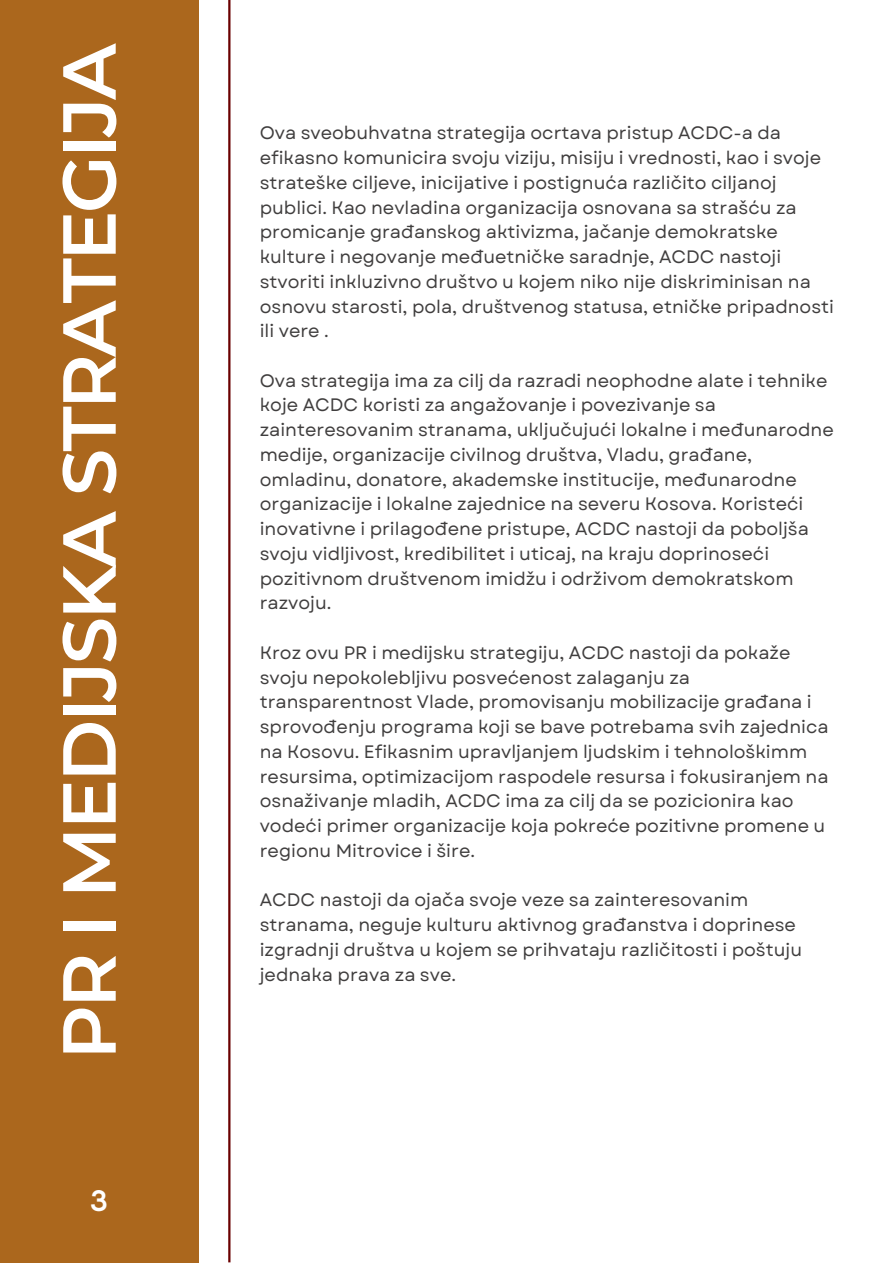
<style>
.page{position:relative;width:893px;height:1264px;background:#fff}
.page>*{position:absolute;margin:0;border:0;box-sizing:border-box;transform-origin:0 0}
.t1{font:600 75px "Montserrat";letter-spacing:-.035em;color:#fff}
.t2{font:700 30px "HK Grotesk";color:#fff}
.t3{font:18px/24.8px "Garet";color:#403e3e}
</style>
<div class="page">
<div style="left:0;top:0;width:198px;height:1262px;background:#ab671d"></div>
<hr style="left:228px;top:0;width:2px;height:1262px;background:#6a0000">
<p class="t1" style="left:43px;top:1059px;width:1018px;rotate:-90deg">PR I MEDIJSKA STRATEGIJA</p>
<p class="t2" style="left:91px;top:1183px;width:19px">3</p>
<p class="t3" style="left:260px;top:121px;width:575px">Ova sveobuhvatna strategija ocrtava pristup ACDC-a da efikasno komunicira svoju viziju, misiju i vrednosti, kao i svoje strateške ciljeve, inicijative i postignuća različito ciljanoj publici. Kao nevladina organizacija osnovana sa strašću za promicanje građanskog aktivizma, jačanje demokratske kulture i negovanje međuetničke saradnje, ACDC nastoji stvoriti inkluzivno društvo u kojem niko nije diskriminisan na osnovu starosti, pola, društvenog statusa, etničke pripadnosti ili vere .</p>
<p class="t3" style="left:260px;top:368px;width:575px">Ova strategija ima za cilj da razradi neophodne alate i tehnike koje ACDC koristi za angažovanje i povezivanje sa zainteresovanim stranama, uključujući lokalne i međunarodne medije, organizacije civilnog društva, Vladu, građane, omladinu, donatore, akademske institucije, međunarodne organizacije i lokalne zajednice na severu Kosova. Koristeći inovativne i prilagođene pristupe, ACDC nastoji da poboljša svoju vidljivost, kredibilitet i uticaj, na kraju doprinoseći pozitivnom društvenom imidžu i održivom demokratskom razvoju.</p>
<p class="t3" style="left:260px;top:640px;width:570px">Kroz ovu PR i medijsku strategiju, ACDC nastoji da pokaže svoju nepokolebljivu posvećenost zalaganju za transparentnost Vlade, promovisanju mobilizacije građana i sprovođenju programa koji se bave potrebama svih zajednica na Kosovu. Efikasnim upravljanjem ljudskim i tehnološkimm resursima, optimizacijom raspodele resursa i fokusiranjem na osnaživanje mladih, ACDC ima za cilj da se pozicionira kao vodeći primer organizacije koja pokreće pozitivne promene u regionu Mitrovice i šire.</p>
<p class="t3" style="left:260px;top:887px;width:544px">ACDC nastoji da ojača svoje veze sa zainteresovanim stranama, neguje kulturu aktivnog građanstva i doprinese izgradnji društva u kojem se prihvataju različitosti i poštuju jednaka prava za sve.</p>
</div>
